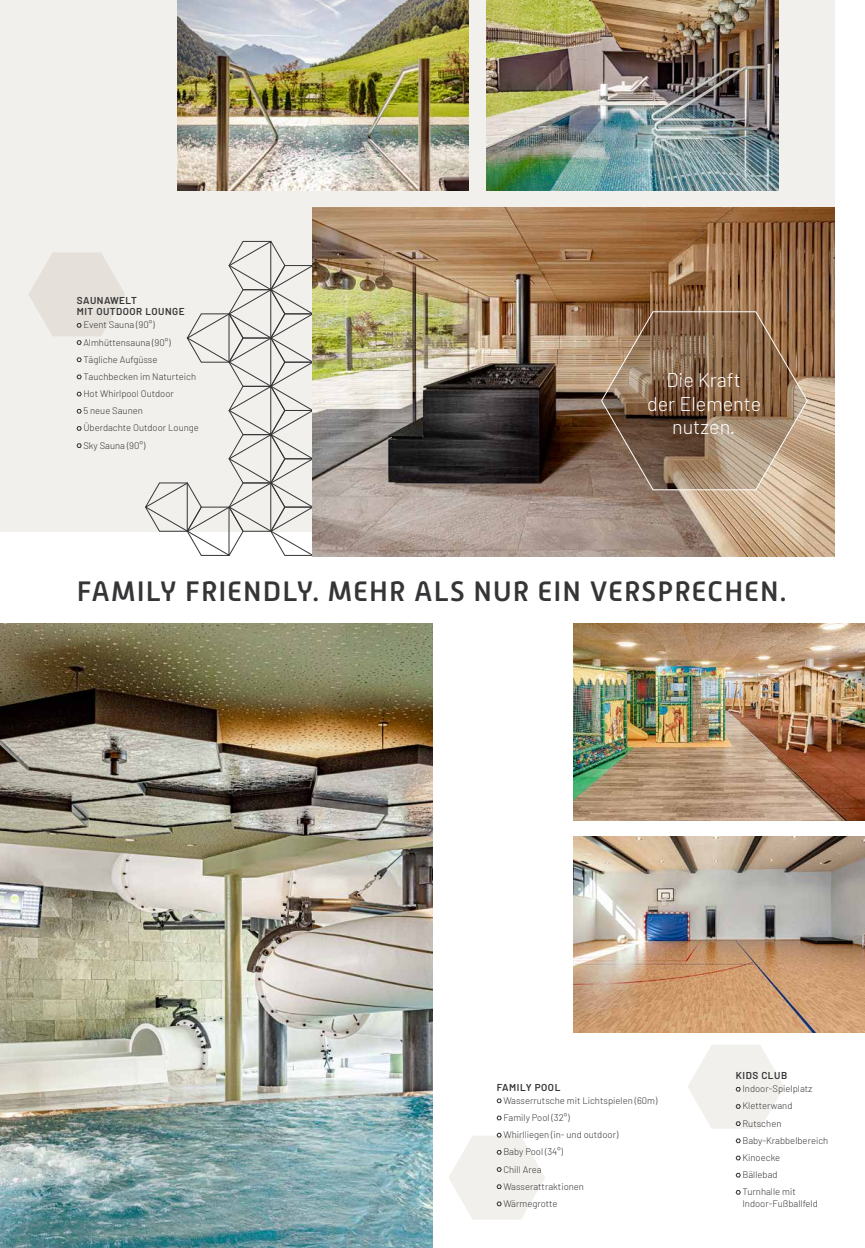
<style>
.page{position:relative;width:865px;height:1248px;background:#fff}
.page>*{position:absolute;margin:0;border:0;box-sizing:border-box;transform-origin:0 0}
.t1{font:500 28px "Alwyn New";letter-spacing:.04em;color:#353537}
.t2{font:300 19.8px/23.7px "Barlow";color:#fff;text-align:center}
.t3{font:600 10px/11px "Barlow";letter-spacing:.05em;color:#353537}
.t4{font:300 9.5px/17.2px "Barlow";color:#353537}
</style>
<div class="page">
<img style="left:0;top:624px;width:432px;height:623px">
<div style="left:0;top:0;width:835px;height:531px;background:#f2f0ec"></div>
<img style="left:177px;top:0;width:291px;height:191px">
<img style="left:487px;top:0;width:291px;height:191px">
<img style="left:573px;top:624px;width:292px;height:196px">
<img style="left:573px;top:836px;width:292px;height:196px">
<svg style="left:145px;top:241px;width:167px;height:315px"></svg>
<img style="left:312px;top:207px;width:523px;height:349px">
<svg style="left:29px;top:252px;width:96px;height:93px"></svg>
<svg style="left:77px;top:357px;width:5px;height:5px"></svg>
<svg style="left:77px;top:374px;width:5px;height:5px"></svg>
<svg style="left:77px;top:391px;width:5px;height:5px"></svg>
<svg style="left:77px;top:409px;width:5px;height:4px"></svg>
<svg style="left:77px;top:426px;width:5px;height:4px"></svg>
<svg style="left:77px;top:443px;width:5px;height:5px"></svg>
<svg style="left:600px;top:310px;width:208px;height:181px;background:#91745a"></svg>
<svg style="left:496px;top:1098px;width:5px;height:4px"></svg>
<svg style="left:496px;top:1115px;width:5px;height:5px"></svg>
<svg style="left:449px;top:1132px;width:96px;height:87px"></svg>
<svg style="left:688px;top:1045px;width:96px;height:83px"></svg>
<svg style="left:735px;top:1138px;width:5px;height:4px"></svg>
<svg style="left:735px;top:1155px;width:5px;height:5px"></svg>
<svg style="left:735px;top:1172px;width:5px;height:5px"></svg>
<svg style="left:735px;top:1190px;width:5px;height:4px"></svg>
<p class="t3" style="left:77px;top:295px;width:109px">SAUNAWELT<br>MIT OUTDOOR LOUNGE</p>
<p class="t4" style="left:83px;top:316px;width:117px">Event Sauna (90°)<br>Almhüttensauna (90°)<br>Tägliche Aufgüsse<br>Tauchbecken im Naturteich<br>Hot Whirlpool Outdoor<br>5 neue Saunen<br>Überdachte Outdoor Lounge<br>Sky Sauna (90°)</p>
<h2 class="t2" style="left:647px;top:367px;width:116px">Die Kraft<br>der Elemente nutzen.</h2>
<h1 class="t1" style="left:77px;top:575px;width:711px">FAMILY FRIENDLY. MEHR ALS NUR EIN VERSPRECHEN.</h1>
<p class="t3" style="left:497px;top:1081px;width:65px">FAMILY POOL</p>
<p class="t4" style="left:503px;top:1091px;width:155px">Wasserrutsche mit Lichtspielen (60m)<br>Family Pool (32°)<br>Whirlliegen (in- und outdoor)<br>Baby Pool (34°)<br>Chill Area<br>Wasserattraktionen<br>Wärmegrotte</p>
<p class="t3" style="left:736px;top:1069px;width:53px">KIDS CLUB</p>
<p class="t4" style="left:742px;top:1079px;width:87px">Indoor-Spielplatz<br>Kletterwand<br>Rutschen<br>Baby-Krabbelbereich<br>Kinoecke<br>Bällebad<br>Turnhalle mit</p>
<p class="t4" style="left:742px;top:1194px;width:77px">Indoor-Fußballfeld</p>
</div>
